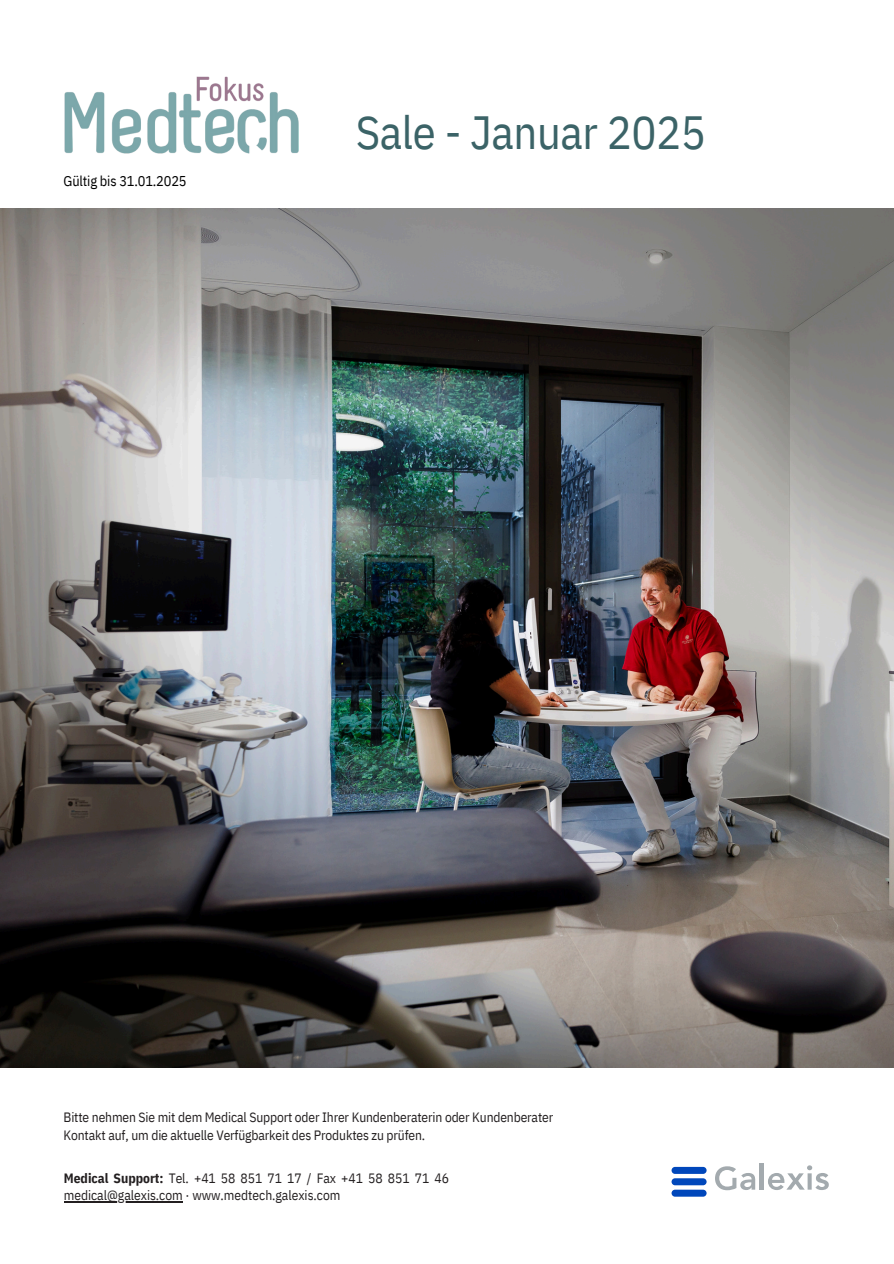
<style>
.page{position:relative;width:894px;height:1264px;background:#fff}
.page>*{position:absolute;margin:0;border:0;box-sizing:border-box;transform-origin:0 0}
.t1{font:46.5px "IBM Plex Sans Cond";letter-spacing:-.01em;color:#3b6367}
.t2{font:14.25px "IBM Plex Sans Cond";letter-spacing:-.01em;color:#000}
.t3{font:13.5px/18px "IBM Plex Sans Cond";letter-spacing:-.01em;color:#231f20}
.s1{font-weight:700}
</style>
<div class="page">
<div style="left:671px;top:1189px;width:35px;height:7px;background:#0047bb;border-radius:3px"></div>
<div style="left:671px;top:1178px;width:35px;height:7px;background:#0047bb;border-radius:3px"></div>
<div style="left:671px;top:1166px;width:35px;height:7px;background:#0047bb;border-radius:3px"></div>
<hr style="left:759px;top:1163px;width:4px;height:26px;background:#a3aaae">
<svg style="left:768px;top:1165px;width:60px;height:25px"></svg>
<svg style="left:715px;top:1166px;width:40px;height:24px"></svg>
<img style="left:64px;top:76px;width:235px;height:78px">
<img style="left:0;top:209px;width:893px;height:858px">
<hr style="left:64px;top:1201px;width:119px;height:1px;background:#231f20">
<h1 class="t2" style="left:63px;top:171px;width:125px">Gültig bis 31.01.2025</h1>
<p class="t1" style="left:356px;top:101px;width:351px">Sale - Januar 2025</p>
<p class="t3" style="left:63px;top:1108px;width:491px">Bitte nehmen Sie mit dem Medical Support oder Ihrer Kundenberaterin oder Kundenberater<br>Kontakt auf, um die aktuelle Verfügbarkeit des Produktes zu prüfen.</p>
<p class="t3" style="left:64px;top:1168px;width:386px"><span class="s1">Medical Support:</span> Tel. +41 58 851 71 17 / Fax +41 58 851 71 46</p>
<p class="t3" style="left:64px;top:1185px;width:278px">medical@galexis.com · www.medtech.galexis.com</p>
</div>
